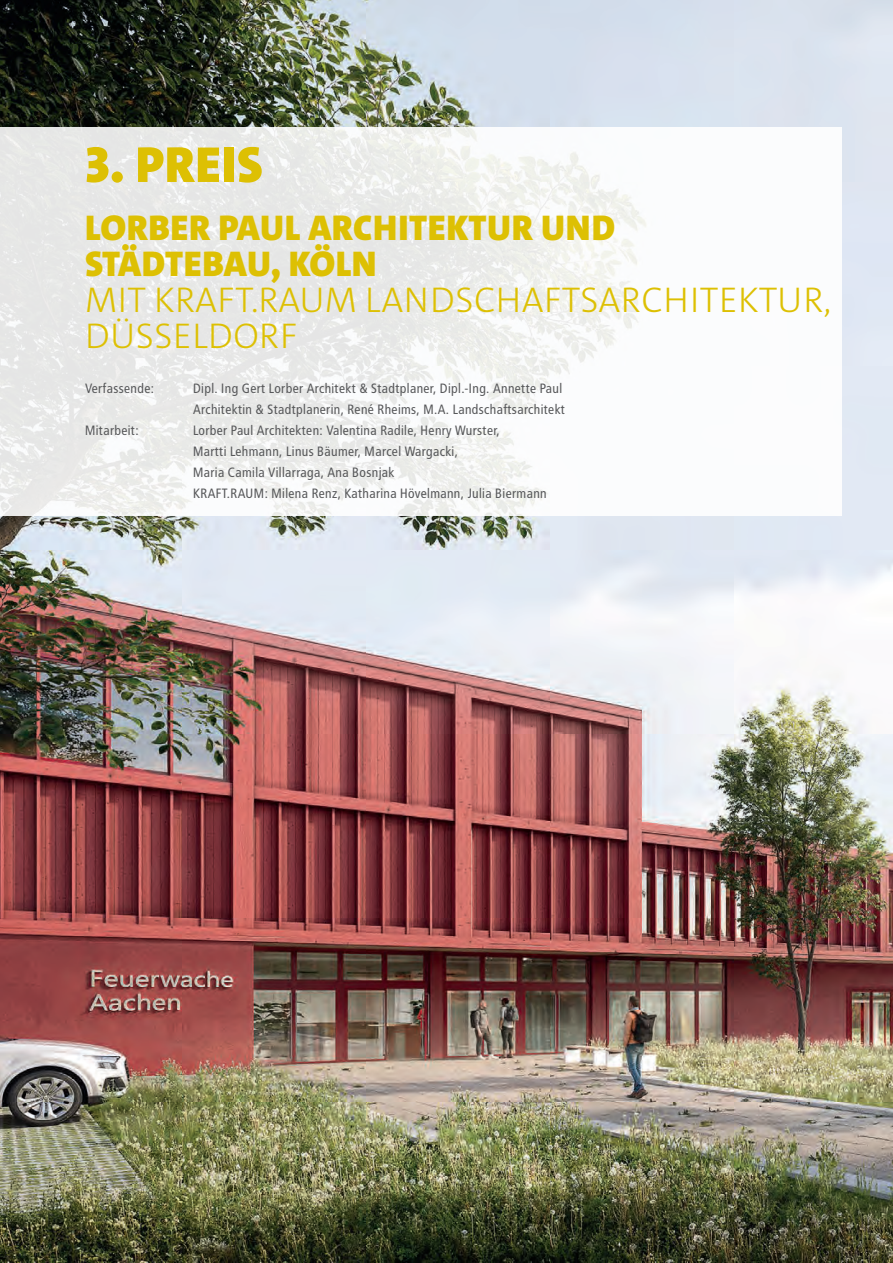
<style>
.page{position:relative;width:893px;height:1263px;background:#fff}
.page>*{position:absolute;margin:0;border:0;box-sizing:border-box;transform-origin:0 0}
.t1{font:900 51px "The Mix";letter-spacing:.015em;color:#ddc003}
.t2{font:300 36px/36px "The Mix";letter-spacing:.015em;color:#ddc003}
.t3{font:900 36px/36px "The Mix";letter-spacing:.015em;color:#ddc003}
.t4{font:13.5px/21px "Transit Pro";letter-spacing:-.01em;color:#57585a}
</style>
<div class="page">
<img style="left:0;top:0;width:893px;height:1263px">
<svg style="left:0;top:128px;width:842px;height:388px"></svg>
<h1 class="t1" style="left:85px;top:132px;width:179px">3. PREIS</h1>
<h2 class="t3" style="left:85px;top:210px;width:532px">LORBER PAUL ARCHITEKTUR UND<br>STÄDTEBAU, KÖLN</h2>
<h2 class="t2" style="left:85px;top:282px;width:748px">MIT KRAFT.RAUM LANDSCHAFTSARCHITEKTUR,<br>DÜSSELDORF</h2>
<p class="t4" style="left:85px;top:378px;width:71px">Verfassende:</p>
<p class="t4" style="left:193px;top:378px;width:374px">Dipl. Ing Gert Lorber Architekt &amp; Stadtplaner, Dipl.-Ing. Annette Paul<br>Architektin &amp; Stadtplanerin, René Rheims, M.A. Landschaftsarchitekt</p>
<p class="t4" style="left:85px;top:420px;width:56px">Mitarbeit:</p>
<p class="t4" style="left:193px;top:420px;width:356px">Lorber Paul Architekten: Valentina Radile, Henry Wurster,<br>Martti Lehmann, Linus Bäumer, Marcel Wargacki,<br>Maria Camila Villarraga, Ana Bosnjak<br>KRAFT.RAUM: Milena Renz, Katharina Hövelmann, Julia Biermann</p>
</div>
